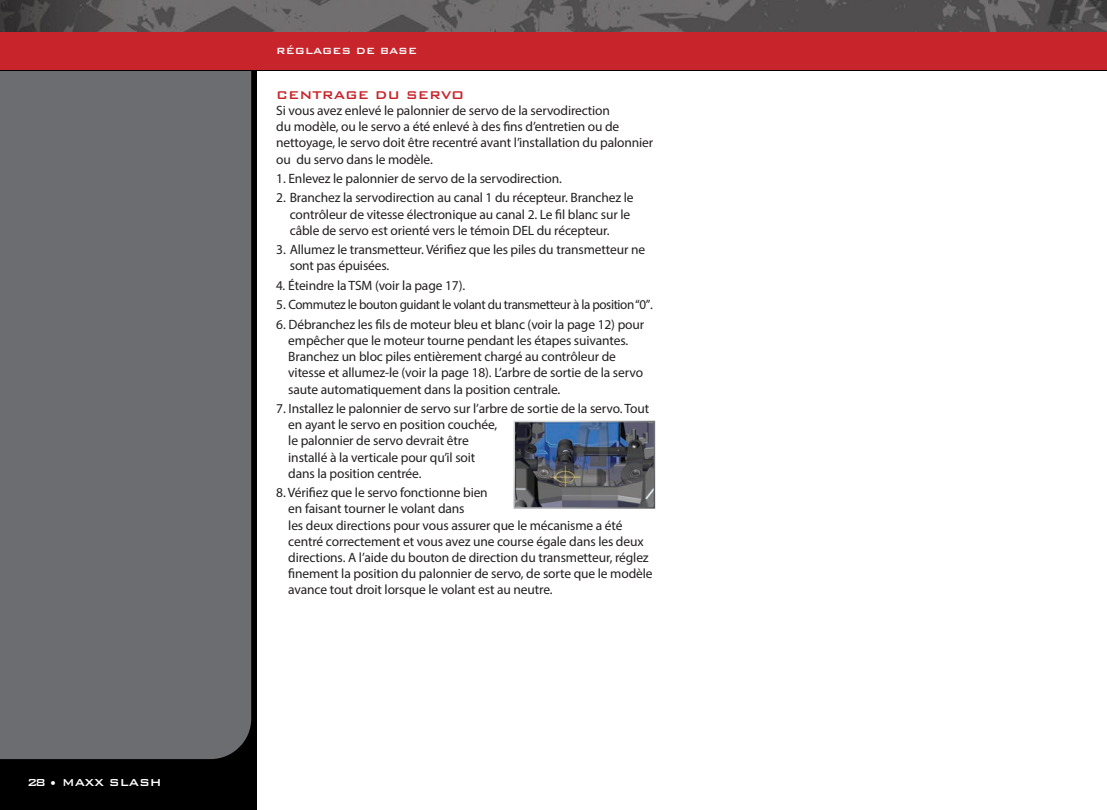
<style>
.page{position:relative;width:1107px;height:810px;background:#fff}
.page>*{position:absolute;margin:0;border:0;box-sizing:border-box;transform-origin:0 0}
.t1{font:500 15px "Bank Gothic BT";letter-spacing:-.005em;color:#c8242b}
.t2{font:13.5px/16.2px "Myriad Pro";letter-spacing:-.01em;color:#231f20}
.t3{font:13.5px "Myriad Pro";letter-spacing:-.03em;color:#231f20}
.t4{font:500 13.5px "Bank Gothic BT";letter-spacing:-.01em;color:#fff}
.t5{font:500 12px "Bank Gothic BT";color:#fff}
</style>
<div class="page">
<div style="left:0;top:13px;width:256px;height:797px;background:#000"></div>
<div style="left:0;top:71px;width:251px;height:688px;background:#6c6d70"></div>
<img style="left:0;top:0;width:1107px;height:32px">
<div style="left:0;top:32px;width:1107px;height:38px;background:#c8242b"></div>
<img style="left:517px;top:424px;width:135px;height:82px">
<p class="t4" style="left:27px;top:776px;width:136px">28 • MAXX SLASH</p>
<p class="t5" style="left:276px;top:44px;width:142px">RÉGLAGES DE BASE</p>
<p class="t1" style="left:276px;top:87px;width:190px">CENTRAGE DU SERVO</p>
<p class="t2" style="left:276px;top:102px;width:378px">Si vous avez enlevé le palonnier de servo de la servodirection<br>du modèle, ou le servo a été enlevé à des fins d’entretien ou de nettoyage, le servo doit être recentré avant l’installation du palonnier ou du servo dans le modèle.</p>
<p class="t2" style="left:276px;top:170px;width:287px">1. Enlevez le palonnier de servo de la servodirection.</p>
<p class="t2" style="left:290px;top:190px;width:345px;text-indent:-14px">2. Branchez la servodirection au canal 1 du récepteur. Branchez le contrôleur de vitesse électronique au canal 2. Le fil blanc sur le câble de servo est orienté vers le témoin DEL du récepteur.</p>
<p class="t2" style="left:290px;top:241px;width:357px;text-indent:-14px">3. Allumez le transmetteur. Vérifiez que les piles du transmetteur ne sont pas épuisées.</p>
<p class="t2" style="left:276px;top:277px;width:190px">4. Éteindre la TSM (voir la page 17).</p>
<p class="t3" style="left:276px;top:297px;width:378px">5. Commutez le bouton guidant le volant du transmetteur à la position “0”.</p>
<p class="t2" style="left:288px;top:316px;width:357px;text-indent:-12px">6. Débranchez les fils de moteur bleu et blanc (voir la page 12) pour empêcher que le moteur tourne pendant les étapes suivantes.<br>Branchez un bloc piles entièrement chargé au contrôleur de vitesse et allumez-le (voir la page 18). L’arbre de sortie de la servo saute automatiquement dans la position centrale.</p>
<p class="t2" style="left:288px;top:400px;width:362px;text-indent:-12px">7. Installez le palonnier de servo sur l’arbre de sortie de la servo. Tout en ayant le servo en position couchée,<br>le palonnier de servo devrait être<br>installé à la verticale pour qu’il soit<br>dans la position centrée.</p>
<p class="t2" style="left:288px;top:484px;width:366px;text-indent:-12px">8. Vérifiez que le servo fonctionne bien<br>en faisant tourner le volant dans<br>les deux directions pour vous assurer que le mécanisme a été centré correctement et vous avez une course égale dans les deux directions. A l’aide du bouton de direction du transmetteur, réglez finement la position du palonnier de servo, de sorte que le modèle avance tout droit lorsque le volant est au neutre.</p>
</div>
